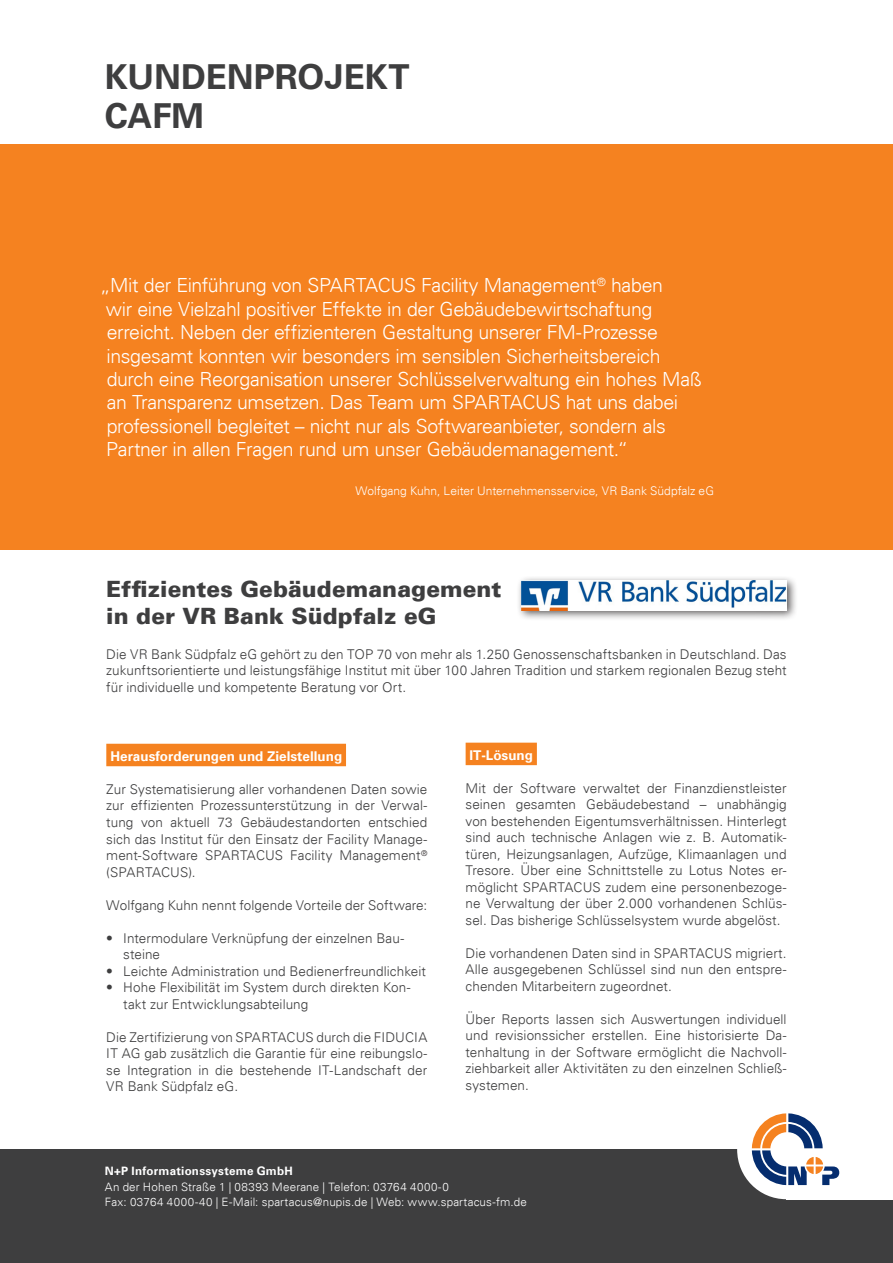
<style>
.page{position:relative;width:893px;height:1263px;background:#fff}
.page>*{position:absolute;margin:0;border:0;box-sizing:border-box;transform-origin:0 0}
.Headline_1{font:700 34.5px "Univers LT";color:#3e3e3f}
.Headline_2{font:900 22.5px "Univers LT";letter-spacing:.005em;color:#3e3e3f}
.Headline_3{font:300 19.5px/23.4px "Univers LT";letter-spacing:-.02em;color:#fff}
.Headline_3-2{font:300 13.5px/16.5px "Univers LT";letter-spacing:.005em;color:#3e3e3f;text-align:justify}
.Fließtext{font:300 13.5px/16.5px "Univers LT";letter-spacing:.005em;color:#3e3e3f;text-align:justify}
.Headline_3-3{font:700 13.5px "Univers LT";color:#fff}
.Headline_3-4{font:300 12px "Univers LT";color:#fff}
.t1{font:300 11.55px/15.8px "Univers LT";letter-spacing:.015em;color:#fff}
.t2{font:700 11.55px "Univers LT";letter-spacing:.02em;color:#fff}
</style>
<div class="page">
<div style="left:0;top:1149px;width:893px;height:114px;background:#3e3e3f"></div>
<div style="left:786px;top:1100px;width:107px;height:99px;background:#fff"></div>
<div style="left:737px;top:1100px;width:98px;height:99px;background:#fff;border-radius:50%"></div>
<svg style="left:752px;top:1113px;width:87px;height:72px"></svg>
<div style="left:0;top:145px;width:893px;height:405px;background:#f58220"></div>
<div style="left:106px;top:744px;width:240px;height:22px;background:#f58220"></div>
<div style="left:466px;top:743px;width:71px;height:22px;background:#f58220"></div>
<div style="left:516px;top:576px;width:282px;height:45px;background:#231f20;opacity:.75"></div>
<img style="left:521px;top:581px;width:266px;height:29px">
<p class="Headline_1" style="left:105px;top:56px;width:306px">KUNDENPROJEKT</p>
<p class="Headline_1" style="left:105px;top:95px;width:101px">CAFM</p>
<p class="Headline_3" style="left:106px;top:274px;width:597px;text-indent:-6px">„Mit der Einführung von SPARTACUS Facility Management<sup>®</sup> haben<br>wir eine Vielzahl positiver Effekte in der Gebäudebewirtschaftung erreicht. Neben der effizienteren Gestaltung unserer FM-Prozesse insgesamt konnten wir besonders im sensiblen Sicherheitsbereich durch eine Reorganisation unserer Schlüsselverwaltung ein hohes Maß an Transparenz umsetzen. Das Team um SPARTACUS hat uns dabei professionell begleitet – nicht nur als Softwareanbieter, sondern als Partner in allen Fragen rund um unser Gebäudemanagement.“</p>
<p class="Headline_3-4" style="left:356px;top:483px;width:360px">Wolfgang Kuhn, Leiter Unternehmensservice, VR Bank Südpfalz eG</p>
<p class="Headline_2" style="left:106px;top:575px;width:397px">Effizientes Gebäudemanagement</p>
<p class="Headline_2" style="left:106px;top:602px;width:332px">in der VR Bank Südpfalz eG</p>
<p class="Fließtext" style="left:106px;top:646px;width:682px">Die VR Bank Südpfalz eG gehört zu den TOP 70 von mehr als 1.250 Genossenschaftsbanken in Deutschland. Das zukunftsorientierte und leistungsfähige Institut mit über 100 Jahren Tradition und starkem regionalen Bezug steht für individuelle und kompetente Beratung vor Ort.</p>
<p class="Headline_3-3" style="left:110px;top:748px;width:233px">Herausforderungen und Zielstellung</p>
<p class="Headline_3-2" style="left:106px;top:781px;width:323px">Zur Systematisierung aller vorhandenen Daten sowie zur effizienten Prozessunterstützung in der Verwal&shy;tung von aktuell 73 Gebäudestandorten entschied sich das Institut für den Einsatz der Facility Manage&shy;ment-Software SPARTACUS Facility Management<sup>® </sup>(SPARTACUS).</p>
<p class="Headline_3-2" style="left:106px;top:896px;width:322px">Wolfgang Kuhn nennt folgende Vorteile der Software:</p>
<p class="Headline_3-2" style="left:123px;top:929px;width:282px;text-indent:-17px">• Intermodulare Verknüpfung der einzelnen Bau&shy;steine</p>
<p class="Headline_3-2" style="left:106px;top:962px;width:321px">• Leichte Administration und Bedienerfreundlichkeit</p>
<p class="Headline_3-2" style="left:123px;top:979px;width:289px;text-indent:-17px">• Hohe Flexibilität im System durch direkten Kon&shy;takt zur Entwicklungsabteilung</p>
<p class="Headline_3-2" style="left:106px;top:1028px;width:323px">Die Zertifizierung von SPARTACUS durch die FIDUCIA IT AG gab zusätzlich die Garantie für eine reibungslo&shy;se Integration in die bestehende IT-Landschaft der VR Bank Südpfalz eG.</p>
<p class="Headline_3-3" style="left:469px;top:747px;width:65px">IT-Lösung</p>
<p class="Headline_3-2" style="left:466px;top:780px;width:323px">Mit der Software verwaltet der Finanzdienstleister seinen gesamten Gebäudebestand – unabhängig von bestehenden Eigentumsverhältnissen. Hinterlegt sind auch technische Anlagen wie z. B. Automatik&shy;türen, Heizungsanlagen, Aufzüge, Klimaanlagen und Tresore. Über eine Schnittstelle zu Lotus Notes er&shy;möglicht SPARTACUS zudem eine personenbezoge&shy;ne Verwaltung der über 2.000 vorhandenen Schlüs&shy;sel. Das bisherige Schlüsselsystem wurde abgelöst.</p>
<p class="Headline_3-2" style="left:466px;top:945px;width:323px">Die vorhandenen Daten sind in SPARTACUS migriert.<br>Alle ausgegebenen Schlüssel sind nun den entspre&shy;chenden Mitarbeitern zugeordnet.</p>
<p class="Headline_3-2" style="left:466px;top:1011px;width:323px">Über Reports lassen sich Auswertungen individuell und revisionssicher erstellen. Eine historisierte Da&shy;tenhaltung in der Software ermöglicht die Nachvoll&shy;ziehbarkeit aller Aktivitäten zu den einzelnen Schließ&shy;systemen.</p>
<p class="t2" style="left:105px;top:1164px;width:189px">N+P Informationssysteme GmbH</p>
<p class="t1" style="left:105px;top:1178px;width:423px">An der Hohen Straße 1 | 08393 Meerane | Telefon: 03764 4000-0<br>Fax: 03764 4000-40 | E-Mail: spartacus@nupis.de | Web: www.spartacus-fm.de</p>
</div>
